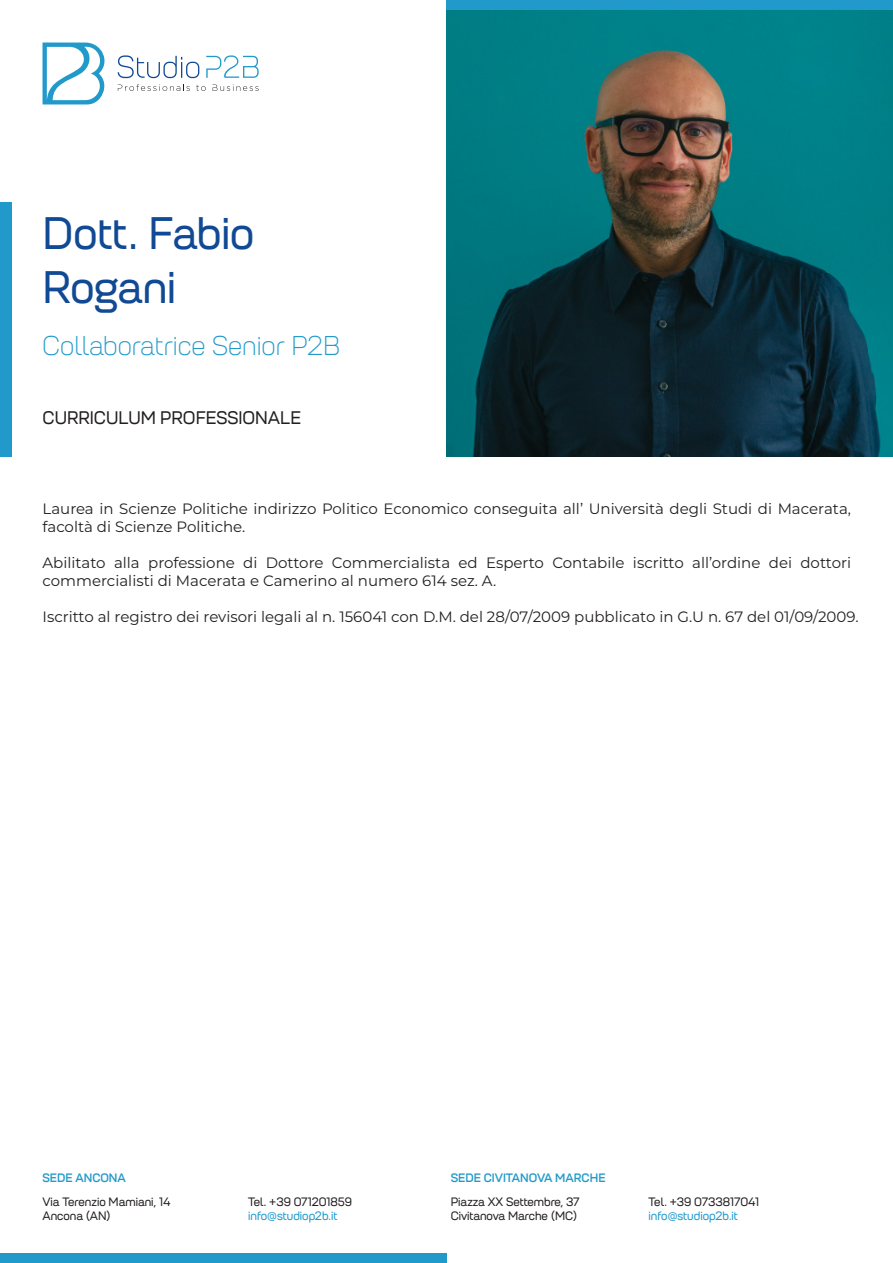
<style>
.page{position:relative;width:893px;height:1263px;background:#fff}
.page>*{position:absolute;margin:0;border:0;box-sizing:border-box;transform-origin:0 0}
.t1{font:45px/54px "Petrov Sans Trial Regular";letter-spacing:-.005em;color:#114a94}
.t2{font:27px "Petrov Sans Trial Light";color:#219acb}
.t3{font:18px "Petrov Sans Trial Regular";color:#231f20}
.t4{font:15px/18px "Montserrat";color:#231f20}
.t5{font:12px/14.4px "Petrov Sans Trial Regular";letter-spacing:-.005em;color:#231f20}
.t6{font:12px "Petrov Sans Trial Regular";color:#219acb}
.t7{font:700 12px "Petrov Sans Trial Semi";color:#219acb}
</style>
<div class="page">
<div style="left:446px;top:0;width:447px;height:10px;background:#219acb"></div>
<div style="left:0;top:203px;width:11px;height:254px;background:#219acb"></div>
<svg style="left:118px;top:55px;width:81px;height:23px"></svg>
<svg style="left:206px;top:55px;width:53px;height:23px"></svg>
<svg style="left:43px;top:43px;width:62px;height:62px"></svg>
<svg style="left:118px;top:84px;width:72px;height:7px"></svg>
<svg style="left:196px;top:85px;width:10px;height:6px"></svg>
<svg style="left:213px;top:84px;width:46px;height:7px"></svg>
<img style="left:446px;top:10px;width:447px;height:447px">
<div style="left:0;top:1253px;width:447px;height:10px;background:#219acb"></div>
<h1 class="t1" style="left:43px;top:206px;width:213px">Dott. Fabio<br>Rogani</h1>
<h2 class="t2" style="left:42px;top:329px;width:299px">Collaboratrice Senior P2B</h2>
<p class="t3" style="left:43px;top:407px;width:260px">CURRICULUM PROFESSIONALE</p>
<p class="t4" style="left:43px;top:499px;width:810px">Laurea in Scienze Politiche indirizzo Politico Economico conseguita all’ Università degli Studi di Macerata, facoltà di Scienze Politiche.</p>
<p class="t4" style="left:43px;top:553px;width:810px">Abilitato alla professione di Dottore Commercialista ed Esperto Contabile iscritto all’ordine dei dottori commercialisti di Macerata e Camerino al numero 614 sez. A.</p>
<p class="t4" style="left:43px;top:607px;width:818px">Iscritto al registro dei revisori legali al n. 156041 con D.M. del 28/07/2009 pubblicato in G.U n. 67 del 01/09/2009.</p>
<p class="t7" style="left:43px;top:1170px;width:85px">SEDE ANCONA</p>
<p class="t5" style="left:43px;top:1194px;width:129px">Via Terenzio Mamiani, 14<br>Ancona (AN)</p>
<p class="t5" style="left:248px;top:1194px;width:105px">Tel. +39 071201859</p>
<p class="t6" style="left:248px;top:1209px;width:91px">info@studiop2b.it</p>
<p class="t7" style="left:451px;top:1170px;width:156px">SEDE CIVITANOVA MARCHE</p>
<p class="t5" style="left:451px;top:1194px;width:130px">Piazza XX Settembre, 37<br>Civitanova Marche (MC)</p>
<p class="t5" style="left:648px;top:1194px;width:112px">Tel. +39 0733817041</p>
<p class="t6" style="left:648px;top:1209px;width:91px">info@studiop2b.it</p>
</div>
